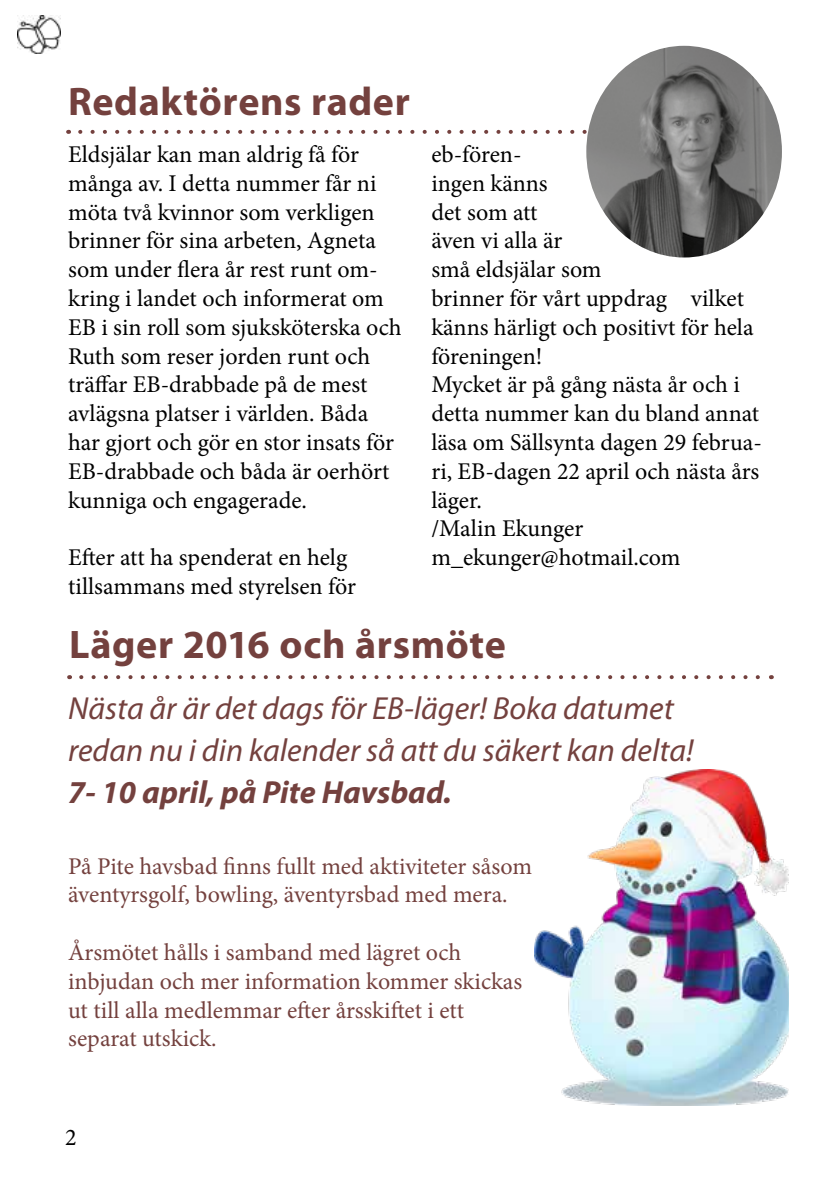
<style>
.page{position:relative;width:840px;height:1191px;background:#fff}
.page>*{position:absolute;margin:0;border:0;box-sizing:border-box;transform-origin:0 0}
.t1{font:700 40px "Myriad Pro";letter-spacing:.015em;color:#74413e}
.t2{font:italic 32px/42px "Myriad Pro";color:#74413e}
.t3{font:italic 700 32px "Myriad Pro";color:#74413e}
.t4{font:24px/28.8px "Minion Pro";color:#000}
.t5{font:24px/28.8px "Minion Pro";color:#74413e}
</style>
<div class="page">
<svg style="left:80px;top:130px;width:506px;height:4px"></svg>
<svg style="left:81px;top:675px;width:679px;height:4px"></svg>
<img style="left:534px;top:769px;width:254px;height:337px">
<img style="left:586px;top:46px;width:195px;height:211px">
<img style="left:17px;top:16px;width:43px;height:37px">
<h1 class="t1" style="left:68px;top:75px;width:343px">Redaktörens rader</h1>
<p class="t4" style="left:68px;top:140px;width:335px">Eldsjälar kan man aldrig få för många av. I detta nummer får ni möta två kvinnor som verkligen brinner för sina arbeten, Agneta som under flera år rest runt om&shy;kring i landet och informerat om<br>EB i sin roll som sjuksköterska och<br>Ruth som reser jorden runt och träffar EB-drabbade på de mest avlägsna platser i världen. Båda har gjort och gör en stor insats för<br>EB-drabbade och båda är oerhört kunniga och engagerade.</p>
<p class="t4" style="left:68px;top:543px;width:289px">Efter att ha spenderat en helg tillsammans med styrelsen för</p>
<p class="t4" style="left:431px;top:140px;width:332px">eb-fören-<br>ingen känns<br>det som att<br>även vi alla är<br>små eldsjälar som<br>brinner för vårt uppdrag vilket känns härligt och positivt för hela föreningen!<br>Mycket är på gång nästa år och i detta nummer kan du bland annat läsa om Sällsynta dagen 29 februa&shy;ri, EB-dagen 22 april och nästa års läger.<br>/Malin Ekunger m_ekunger@hotmail.com</p>
<h1 class="t1" style="left:69px;top:619px;width:438px">Läger 2016 och årsmöte</h1>
<h2 class="t2" style="left:68px;top:686px;width:626px">Nästa år är det dags för EB-läger! Boka datumet redan nu i din kalender så att du säkert kan delta!</h2>
<h2 class="t3" style="left:68px;top:771px;width:385px">7- 10 april, på Pite Havsbad.</h2>
<p class="t5" style="left:68px;top:851px;width:465px">På Pite havsbad finns fullt med aktiviteter såsom äventyrsgolf, bowling, äventyrsbad med mera.</p>
<p class="t5" style="left:68px;top:938px;width:455px">Årsmötet hålls i samband med lägret och inbjudan och mer information kommer skickas ut till alla medlemmar efter årsskiftet i ett separat utskick.</p>
<p class="t4" style="left:65px;top:1122px;width:13px">2</p>
</div>
